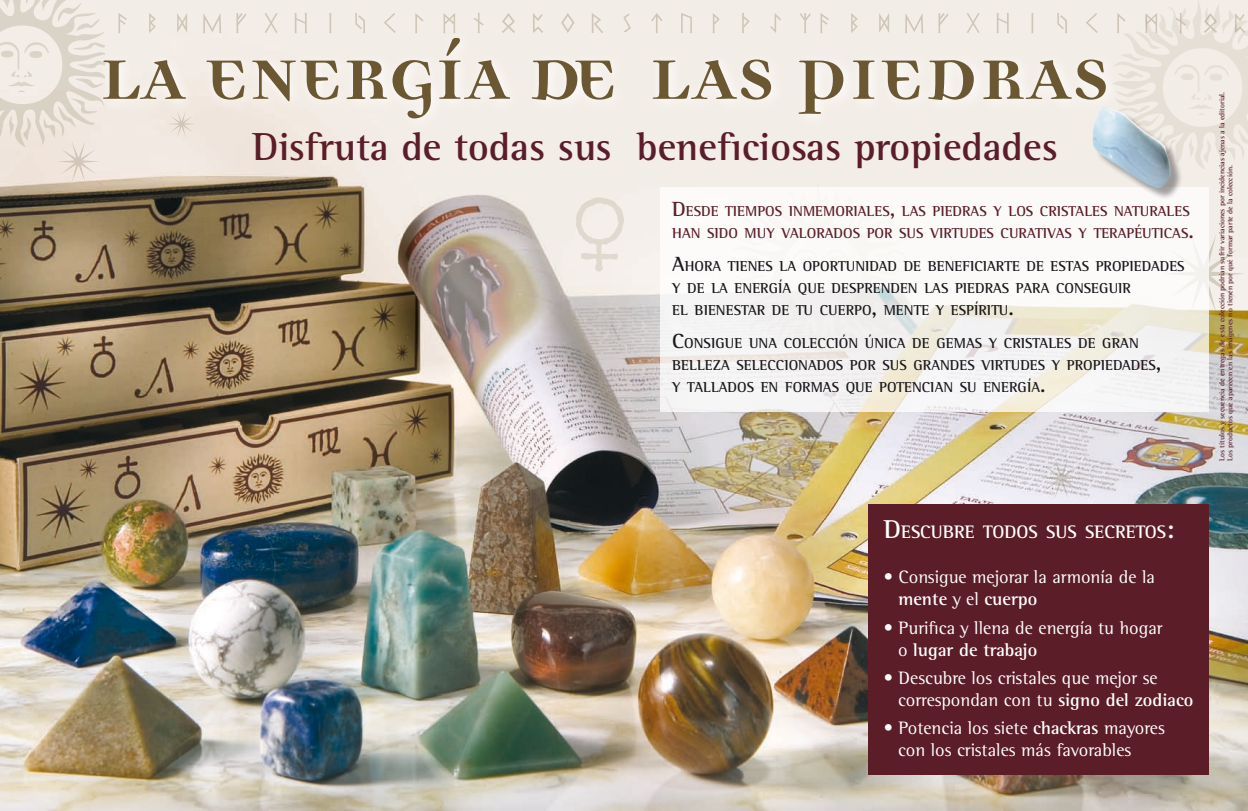
<style>
.page{position:relative;width:1248px;height:811px;background:#fff}
.page>*{position:absolute;margin:0;border:0;box-sizing:border-box;transform-origin:0 0}
.t1{font:700 90px "Democratica";letter-spacing:-.005em;color:#6b5832}
.t2{font:700 40px "Rotis Semi Serif";color:#5b1d27}
.t3{font:700 18.5px "Rotis Semi Serif";color:#fff}
.t4{font:18.4px/21.8px "Rotis Semi Serif";color:#fff}
.t5{font:700 14.7px/22px "Rotis Semi Serif";color:#1a171c}
.t6{font:700 14.7px/22px "Rotis Semi Serif";color:#5b1d27}
.t7{font:700 7.5px/8px "Rotis Semi Serif";color:#5b1d27}
.s1{font-size:21px}
.s2{font-size:26.5px}
.s3{font-weight:700}
</style>
<div class="page">
<img style="left:0;top:0;width:1247px;height:811px">
<svg style="left:1208px;top:234px;width:36px;height:79px"></svg>
<div style="left:93px;top:27px;width:1154px;height:130px;background:#f3ede7"></div>
<svg style="left:820px;top:13px;width:9px;height:20px"></svg>
<svg style="left:851px;top:13px;width:6px;height:20px"></svg>
<svg style="left:879px;top:13px;width:10px;height:20px"></svg>
<svg style="left:905px;top:13px;width:18px;height:20px"></svg>
<svg style="left:938px;top:13px;width:10px;height:20px"></svg>
<svg style="left:966px;top:13px;width:13px;height:20px"></svg>
<svg style="left:996px;top:13px;width:12px;height:20px"></svg>
<svg style="left:1031px;top:13px;width:2px;height:20px"></svg>
<svg style="left:1056px;top:13px;width:11px;height:20px"></svg>
<svg style="left:1085px;top:13px;width:12px;height:20px"></svg>
<svg style="left:118px;top:13px;width:9px;height:20px"></svg>
<svg style="left:149px;top:13px;width:7px;height:20px"></svg>
<svg style="left:177px;top:13px;width:10px;height:20px"></svg>
<svg style="left:203px;top:13px;width:18px;height:20px"></svg>
<svg style="left:236px;top:13px;width:10px;height:20px"></svg>
<svg style="left:264px;top:13px;width:14px;height:20px"></svg>
<svg style="left:294px;top:13px;width:13px;height:20px"></svg>
<svg style="left:329px;top:13px;width:2px;height:20px"></svg>
<svg style="left:355px;top:13px;width:10px;height:20px"></svg>
<svg style="left:384px;top:13px;width:12px;height:20px"></svg>
<svg style="left:415px;top:13px;width:8px;height:20px"></svg>
<svg style="left:443px;top:13px;width:12px;height:20px"></svg>
<svg style="left:473px;top:13px;width:11px;height:20px"></svg>
<svg style="left:501px;top:13px;width:14px;height:20px"></svg>
<svg style="left:533px;top:13px;width:10px;height:20px"></svg>
<svg style="left:561px;top:13px;width:13px;height:20px"></svg>
<svg style="left:591px;top:13px;width:12px;height:20px"></svg>
<svg style="left:623px;top:14px;width:8px;height:18px"></svg>
<svg style="left:651px;top:13px;width:11px;height:20px"></svg>
<svg style="left:681px;top:13px;width:11px;height:20px"></svg>
<svg style="left:712px;top:13px;width:7px;height:20px"></svg>
<svg style="left:742px;top:13px;width:7px;height:20px"></svg>
<svg style="left:770px;top:13px;width:11px;height:20px"></svg>
<svg style="left:799px;top:13px;width:11px;height:20px"></svg>
<svg style="left:660px;top:187px;width:548px;height:225px"></svg>
<svg style="left:168px;top:111px;width:28px;height:26px"></svg>
<svg style="left:1039px;top:457px;width:43px;height:41px"></svg>
<div style="left:867px;top:504px;width:341px;height:271px;background:#5b1d27"></div>
<svg style="left:0;top:0;width:105px;height:182px"></svg>
<svg style="left:576px;top:197px;width:48px;height:75px"></svg>
<svg style="left:376px;top:404px;width:43px;height:41px"></svg>
<svg style="left:29px;top:352px;width:28px;height:27px"></svg>
<svg style="left:1111px;top:0;width:136px;height:170px"></svg>
<div style="left:1094px;top:108px;width:93px;height:98px;background:#1a171c;opacity:.4"></div>
<img style="left:1092px;top:107px;width:79px;height:82px">
<h1 class="t1" style="left:99px;top:32px;width:1012px">LA ENERGÍA DE LAS PIEDRAS</h1>
<h2 class="t2" style="left:252px;top:123px;width:807px">Disfruta de todas sus beneficiosas propiedades</h2>
<p class="t6" style="left:672px;top:200px;width:523px"><span class="s1">D</span>ESDE TIEMPOS INMEMORIALES<span class="s1">,</span> LAS PIEDRAS Y LOS CRISTALES NATURALES<br>HAN SIDO MUY VALORADOS POR SUS VIRTUDES CURATIVAS Y TERAPÉUTICAS<span class="s1">.</span></p>
<p class="t5" style="left:672px;top:255px;width:514px"><span class="s1">A</span>HORA TIENES LA OPORTUNIDAD DE BENEFICIARTE DE ESTAS PROPIEDADES<br>Y DE LA ENERGÍA QUE DESPRENDEN LAS PIEDRAS PARA CONSEGUIR<br>EL BIENESTAR DE TU CUERPO<span class="s1">,</span> MENTE Y ESPÍRITU<span class="s1">.</span></p>
<p class="t5" style="left:672px;top:332px;width:490px"><span class="s1">C</span>ONSIGUE UNA COLECCIÓN ÚNICA DE GEMAS Y CRISTALES DE GRAN<br>BELLEZA SELECCIONADOS POR SUS GRANDES VIRTUDES Y PROPIEDADES<span class="s1">,<br></span>Y TALLADOS EN FORMAS QUE POTENCIAN SU ENERGÍA<span class="s1">.</span></p>
<p class="t3" style="left:883px;top:521px;width:292px"><span class="s2">D</span>ESCUBRE TODOS SUS SECRETOS<span class="s2">:</span></p>
<p class="t4" style="left:898px;top:566px;width:258px;text-indent:-15px">• Consigue mejorar la armonía de la <span class="s3">mente</span> y el <span class="s3">cuerpo</span></p>
<p class="t4" style="left:898px;top:616px;width:266px;text-indent:-14px">• Purifica y llena de energía tu hogar o <span class="s3">lugar de trabajo</span></p>
<p class="t4" style="left:898px;top:666px;width:297px;text-indent:-14px">• Descubre los cristales que mejor se correspondan con tu <span class="s3">signo del zodiaco</span></p>
<p class="t4" style="left:898px;top:717px;width:268px;text-indent:-14px">• Potencia los siete <span class="s3">chackras</span> mayores con los cristales más favorables</p>
<p class="t7" style="left:1217px;top:461px;width:371px;rotate:-90deg">Los títulos y secuencia de entregas de esta colección podrían sufrir variaciones por incidencias ajenas a la editorial.<br>Los productos que aparecen en las imágenes no tienen por qué formar parte de la colección.</p>
</div>
